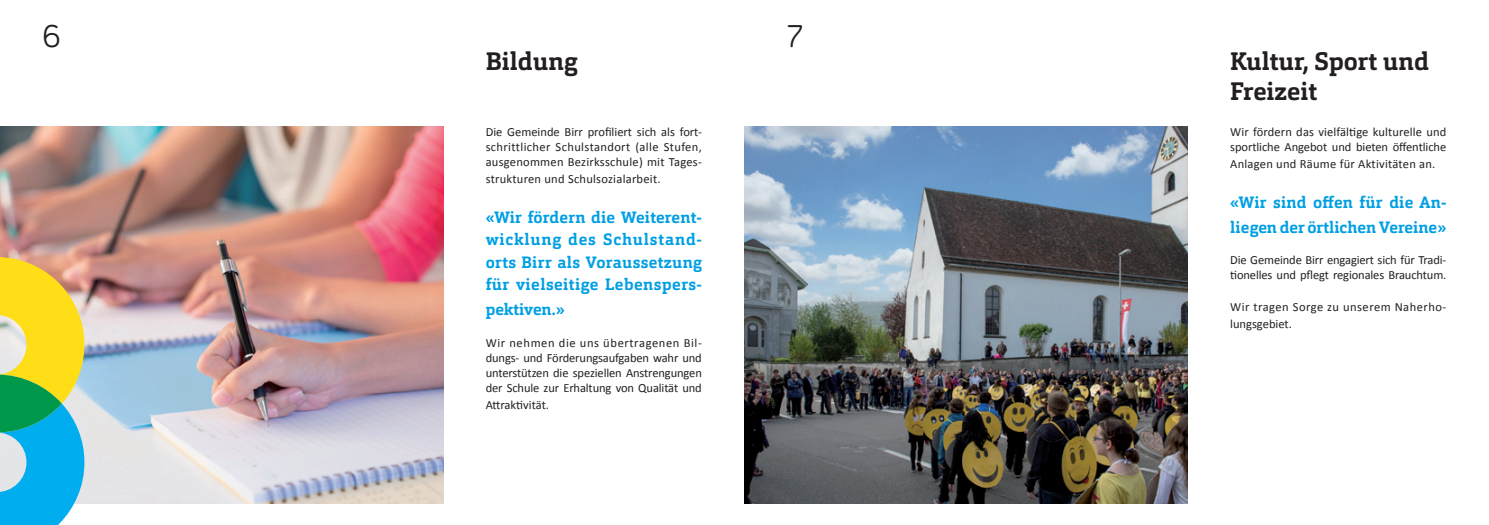
<style>
.page{position:relative;width:1489px;height:525px;background:#fff}
.page>*{position:absolute;margin:0;border:0;box-sizing:border-box;transform-origin:0 0}
.t1{font:32.5px "Bariol";color:#231f20}
.t2{font:700 25px/30px "Orgon Slab";color:#231f20}
.t3{font:700 16.25px/22.5px "Orgon Slab";letter-spacing:.01em;color:#009fe3}
.t4{font:12.5px/15px "Calibri";color:#231f20}
.t5{font:12.5px "Calibri";letter-spacing:.02em;color:#231f20}
.t6{font:12.5px/16.9px "Calibri";letter-spacing:.04em;color:#231f20}
</style>
<div class="page">
<img style="left:744px;top:127px;width:443px;height:376px">
<img style="left:0;top:127px;width:443px;height:376px">
<svg style="left:0;top:257px;width:84px;height:267px;background:#8fc48a"></svg>
<h1 class="t1" style="left:43px;top:14px;width:20px">6</h1>
<h1 class="t1" style="left:787px;top:14px;width:17px">7</h1>
<h2 class="t2" style="left:485px;top:46px;width:93px">Bildung</h2>
<p class="t4" style="left:485px;top:124px;width:218px;text-align:justify">Die Gemeinde Birr profiliert sich als fort&shy;schrittlicher Schulstandort (alle Stufen, ausgenommen Bezirksschule) mit Tages-</p>
<p class="t5" style="left:485px;top:171px;width:176px">strukturen und Schulsozialarbeit.</p>
<h3 class="t3" style="left:485px;top:205px;width:218px;text-align:justify">«Wir fördern die Weiterent&shy;wicklung des Schulstand&shy;orts Birr als Voraussetzung für vielseitige Lebenspers-</h3>
<h3 class="t3" style="left:485px;top:298px;width:81px">pektiven.»</h3>
<p class="t4" style="left:485px;top:335px;width:218px;text-align:justify">Wir nehmen die uns übertragenen Bil&shy;dungs- und Förderungsaufgaben wahr und unterstützen die speziellen Anstrengungen der Schule zur Erhaltung von Qualität und</p>
<p class="t4" style="left:485px;top:397px;width:65px">Attraktivität.</p>
<h2 class="t2" style="left:1230px;top:46px;width:200px">Kultur, Sport und<br>Freizeit</h2>
<p class="t4" style="left:1230px;top:124px;width:218px">Wir fördern das vielfältige kulturelle und sportliche Angebot und bieten öffentliche</p>
<p class="t5" style="left:1230px;top:156px;width:207px">Anlagen und Räume für Aktivitäten an.</p>
<h3 class="t3" style="left:1230px;top:189px;width:218px;line-height:25px">«Wir sind offen für die An&shy;liegen der örtlichen Vereine»</h3>
<p class="t4" style="left:1230px;top:253px;width:218px">Die Gemeinde Birr engagiert sich für Tradi&shy;tionelles und pflegt regionales Brauchtum.</p>
<p class="t6" style="left:1230px;top:299px;width:218px">Wir tragen Sorge zu unserem Naherho&shy;lungsgebiet.</p>
</div>
